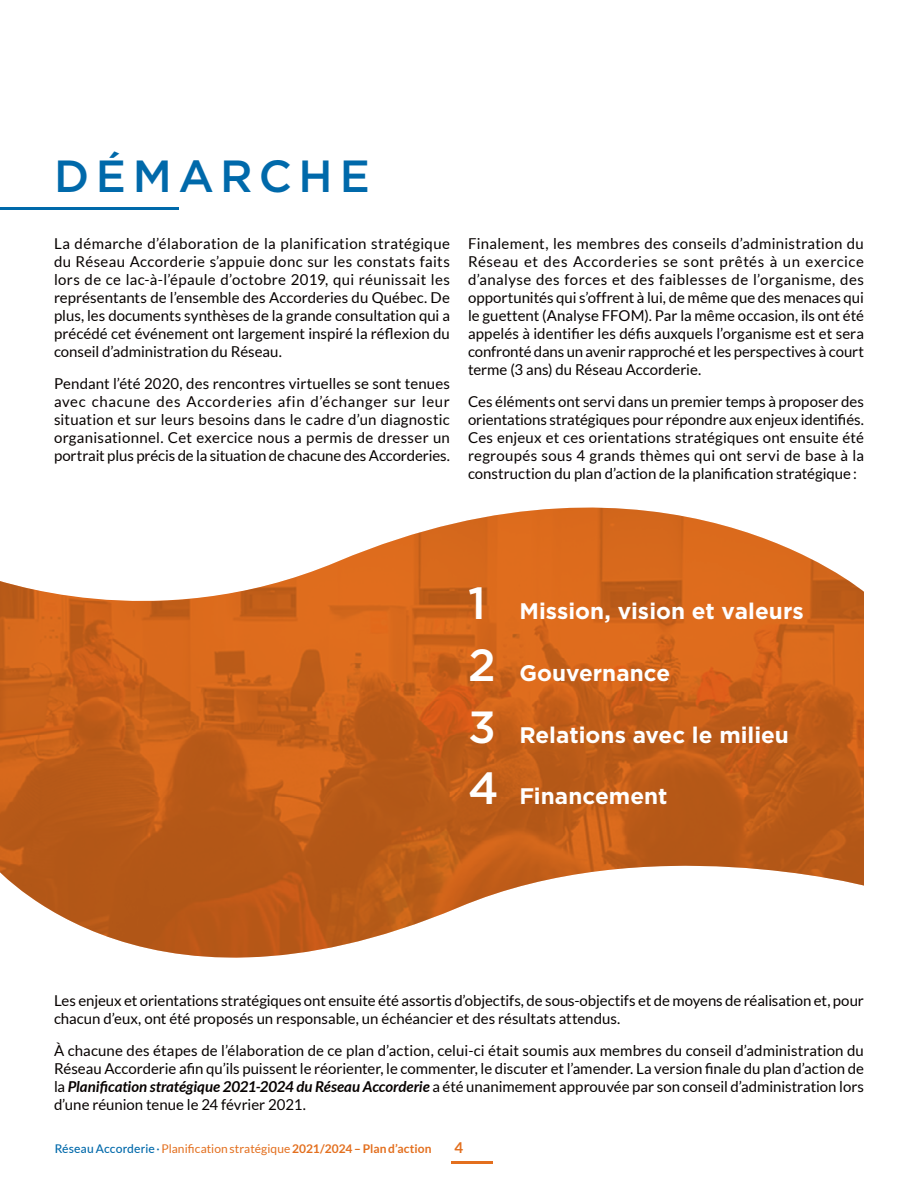
<style>
.page{position:relative;width:918px;height:1188px;background:#fff}
.page>*{position:absolute;margin:0;border:0;box-sizing:border-box;transform-origin:0 0}
.t1{font:500 45px "Gotham";letter-spacing:.145em;color:#0069aa}
.t2{font:500 45px "Gotham";color:#fff}
.Titre_2{font:700 22.5px "Gotham";color:#fff}
.Texte_courant{font:15px/18px "Lato";letter-spacing:-.005em;color:#070201;text-align:justify}
.t3{font:700 15px "Lato";color:#e36f1e}
.t4{font:12px "Lato";letter-spacing:.005em;color:#e36f1e}
.s1{font-weight:700;font-style:italic}
.s2{font-weight:500;color:#0069aa}
.s3{color:#0069aa}
.s4{font-weight:700}
</style>
<div class="page">
<hr style="left:451px;top:1161px;width:42px;height:2px;background:#e36f1e">
<img style="left:0;top:508px;width:864px;height:450px">
<hr style="left:0;top:207px;width:178px;height:3px;background:#0069aa">
<h2 class="t1" style="left:54px;top:147px;width:317px">DÉMARCHE</h2>
<p class="Texte_courant" style="left:54px;top:235px;width:398px">La démarche d’élaboration de la planification stratégique du Réseau Accorderie s’appuie donc sur les constats faits lors de ce lac-à-l’épaule d’octobre 2019, qui réunissait les représentants de l’ensemble des Accorderies du Québec. De plus, les documents synthèses de la grande consultation qui a précédé cet événement ont largement inspiré la réflexion du conseil d’administration du Réseau.</p>
<p class="Texte_courant" style="left:54px;top:374px;width:398px">Pendant l’été 2020, des rencontres virtuelles se sont tenues avec chacune des Accorderies afin d’échanger sur leur situation et sur leurs besoins dans le cadre d’un diagnostic organisationnel. Cet exercice nous a permis de dresser un portrait plus précis de la situation de chacune des Accorderies.</p>
<p class="Texte_courant" style="left:468px;top:235px;width:398px">Finalement, les membres des conseils d’administration du Réseau et des Accorderies se sont prêtés à un exercice d’analyse des forces et des faiblesses de l’organisme, des opportunités qui s’offrent à lui, de même que des menaces qui le guettent (Analyse FFOM). Par la même occasion, ils ont été appelés à identifier les défis auxquels l’organisme est et sera confronté dans un avenir rapproché et les perspectives à court terme (3 ans) du Réseau Accorderie.</p>
<p class="Texte_courant" style="left:468px;top:392px;width:398px">Ces éléments ont servi dans un premier temps à proposer des orientations stratégiques pour répondre aux enjeux identifiés.<br>Ces enjeux et ces orientations stratégiques ont ensuite été regroupés sous 4 grands thèmes qui ont servi de base à la construction du plan d’action de la planification stratégique:</p>
<h2 class="t2" style="left:468px;top:574px;width:19px">1</h2>
<h2 class="t2" style="left:468px;top:636px;width:29px">2</h2>
<h2 class="t2" style="left:468px;top:697px;width:29px">3</h2>
<h2 class="t2" style="left:468px;top:759px;width:32px">4</h2>
<p class="Titre_2" style="left:519px;top:596px;width:286px">Mission, vision et valeurs</p>
<p class="Titre_2" style="left:519px;top:658px;width:152px">Gouvernance</p>
<p class="Titre_2" style="left:519px;top:720px;width:271px">Relations avec le milieu</p>
<p class="Titre_2" style="left:519px;top:781px;width:150px">Financement</p>
<p class="Texte_courant" style="left:54px;top:992px;width:811px">Les enjeux et orientations stratégiques ont ensuite été assortis d’objectifs, de sous-objectifs et de moyens de réalisation et, pour chacun d’eux, ont été proposés un responsable, un échéancier et des résultats attendus.</p>
<p class="Texte_courant" style="left:54px;top:1041px;width:812px">À chacune des étapes de l’élaboration de ce plan d’action, celui-ci était soumis aux membres du conseil d’administration du Réseau Accorderie afin qu’ils puissent le réorienter, le commenter, le discuter et l’amender. La version finale du plan d’action de la <span class="s1">Planification stratégique 2021-2024 du Réseau Accorderie</span> a été unanimement approuvée par son conseil d’administration lors d’une réunion tenue le 24 février 2021.</p>
<p class="t4" style="left:55px;top:1142px;width:378px"><span class="s2">Réseau Accorderie</span> <span class="s3">·</span> Planification stratégique <span class="s4">2021/2024 – Plan d’action</span></p>
<p class="t3" style="left:455px;top:1138px;width:10px">4</p>
</div>
